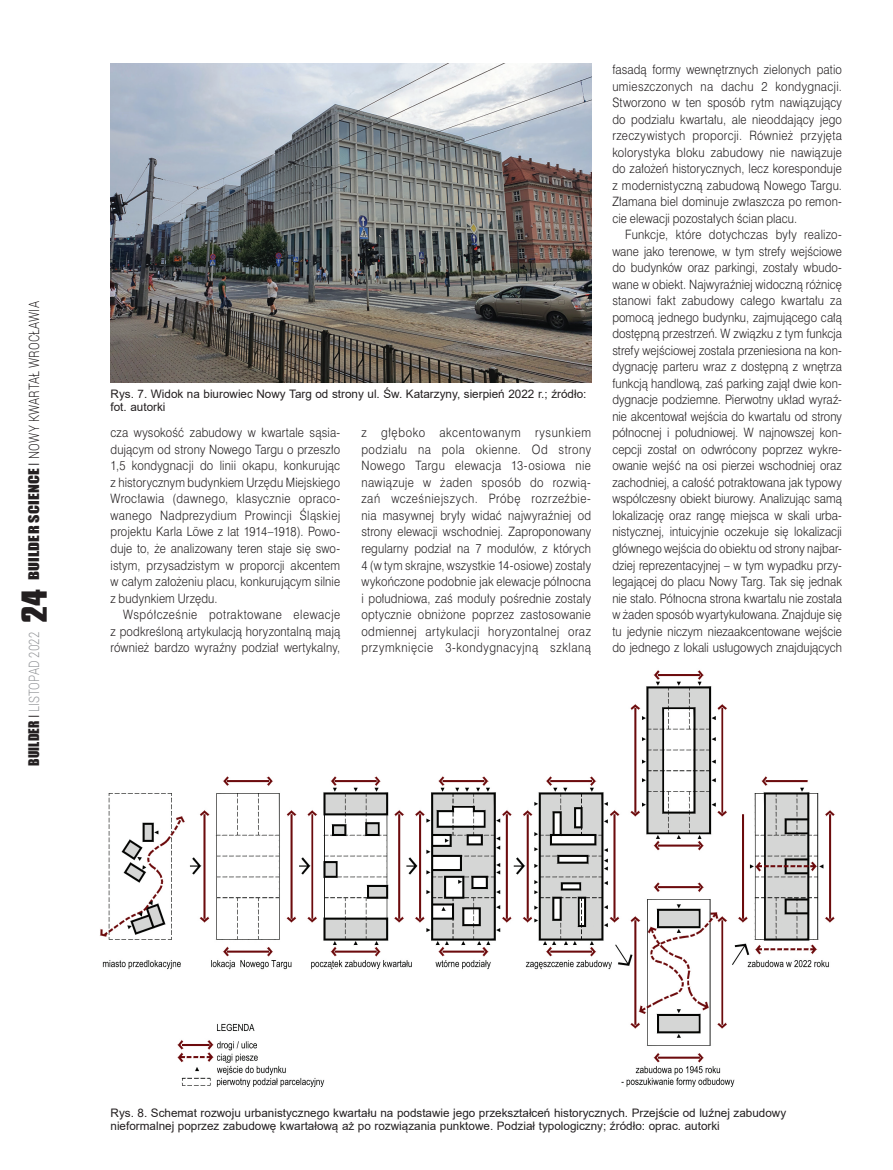
<style>
.page{position:relative;width:893px;height:1170px;background:#fff}
.page>*{position:absolute;margin:0;border:0;box-sizing:border-box;transform-origin:0 0}
.t1{font:300 14.25px "Roboto";letter-spacing:.005em;color:#231f20;scale:.8 1}
.t2{font:300 14.25px "Roboto";letter-spacing:.005em;color:#939598;scale:.8 1}
.tekst_swiss{font:12px/16.5px "Swis 721 Lt PL";letter-spacing:.015em;color:#231f20;text-align:justify;scale:.89 1}
.Fot_podpis{font:11.7px/13.5px "Arial";color:#231f20}
.s1{font-family:"Impact";font-weight:400;font-size:13.5px}
.s2{font-family:"Swis 721 Lt PL";font-weight:400;font-size:13.5px}
.s3{font-family:"Impact";font-weight:400;font-size:13.5px;color:#231f20}
.s4{font-family:"Swis 721 Lt PL";font-weight:400;font-size:13.5px;color:#231f20}
.s5{font-family:"Compacta PL";font-weight:700;font-size:30px;color:#231f20}
</style>
<div class="page">
<img style="left:111px;top:64px;width:480px;height:318px">
<img style="left:99px;top:670px;width:736px;height:417px">
<p class="t1" style="left:24px;top:580px;width:350px;rotate:-90deg"><span class="s1">BUILDER SCIENCE</span> <span class="s2">I</span> NOWY KWARTAŁ WROCŁAWIA</p>
<p class="t2" style="left:24px;top:765px;width:222px;rotate:-90deg"><span class="s3">BUILDER</span> <span class="s4">I</span> LISTOPAD 2022 <span class="s5">24</span></p>
<p class="Fot_podpis" style="left:111px;top:387px;width:477px">Rys. 7. Widok na biurowiec Nowy Targ od strony ul. Św. Katarzyny, sierpień 2022 r.; źródło: fot. autorki</p>
<p class="tekst_swiss" style="left:111px;top:424px;width:259px">cza wysokość zabudowy w kwartale sąsia&shy;dującym od strony Nowego Targu o przeszło 1,5 kondygnacji do linii okapu, konkurując z historycznym budynkiem Urzędu Miejskiego Wrocławia (dawnego, klasycznie opraco&shy;wanego Nadprezydium Prowincji Śląskiej projektu Karla Löwe z lat 1914–1918). Powo&shy;duje to, że analizowany teren staje się swo&shy;istym, przysadzistym w proporcji akcentem w całym założeniu placu, konkurującym silnie z budynkiem Urzędu.</p>
<p class="tekst_swiss" style="left:111px;top:606px;width:259px;text-indent:13px">Współcześnie potraktowane elewacje z podkreśloną artykulacją horyzontalną mają również bardzo wyraźny podział wertykalny,</p>
<p class="tekst_swiss" style="left:361px;top:424px;width:260px">z głęboko akcentowanym rysunkiem podziału na pola okienne. Od strony Nowego Targu elewacja 13-osiowa nie nawiązuje w żaden sposób do rozwią&shy;zań wcześniejszych. Próbę rozrzeźbie&shy;nia masywnej bryły widać najwyraźniej od strony elewacji wschodniej. Zaproponowany regularny podział na 7 modułów, z których 4 (w tym skrajne, wszystkie 14-osiowe) zostały wykończone podobnie jak elewacje północna i południowa, zaś moduły pośrednie zostały optycznie obniżone poprzez zastosowanie odmiennej artykulacji horyzontalnej oraz przymknięcie 3-kondygnacyjną szklaną</p>
<p class="tekst_swiss" style="left:612px;top:61px;width:259px">fasadą formy wewnętrznych zielonych patio umieszczonych na dachu 2 kondygnacji.<br>Stworzono w ten sposób rytm nawiązujący do podziału kwartału, ale nieoddający jego rzeczywistych proporcji. Również przyjęta kolorystyka bloku zabudowy nie nawiązuje do założeń historycznych, lecz koresponduje z modernistyczną zabudową Nowego Targu.<br>Złamana biel dominuje zwłaszcza po remon&shy;cie elewacji pozostałych ścian placu.</p>
<p class="tekst_swiss" style="left:612px;top:226px;width:260px;text-indent:13px">Funkcje, które dotychczas były realizo&shy;wane jako terenowe, w tym strefy wejściowe do budynków oraz parkingi, zostały wbudo&shy;wane w obiekt. Najwyraźniej widoczną różnicę stanowi fakt zabudowy całego kwartału za pomocą jednego budynku, zajmującego całą dostępną przestrzeń. W związku z tym funkcja strefy wejściowej została przeniesiona na kon&shy;dygnację parteru wraz z dostępną z wnętrza funkcją handlową, zaś parking zajął dwie kon&shy;dygnacje podziemne. Pierwotny układ wyraź&shy;nie akcentował wejścia do kwartału od strony północnej i południowej. W najnowszej kon&shy;cepcji został on odwrócony poprzez wykre&shy;owanie wejść na osi pierzei wschodniej oraz zachodniej, a całość potraktowana jak typowy współczesny obiekt biurowy. Analizując samą lokalizację oraz rangę miejsca w skali urba&shy;nistycznej, intuicyjnie oczekuje się lokalizacji głównego wejścia do obiektu od strony najbar&shy;dziej reprezentacyjnej – w tym wypadku przy&shy;legającej do placu Nowy Targ. Tak się jednak nie stało. Północna strona kwartału nie została w żaden sposób wyartykułowana. Znajduje się tu jedynie niczym niezaakcentowane wejście do jednego z lokali usługowych znajdujących</p>
<p class="Fot_podpis" style="left:111px;top:1105px;width:677px">Rys. 8. Schemat rozwoju urbanistycznego kwartału na podstawie jego przekształceń historycznych. Przejście od luźnej zabudowy nieformalnej poprzez zabudowę kwartałową aż po rozwiązania punktowe. Podział typologiczny; źródło: oprac. autorki</p>
</div>
